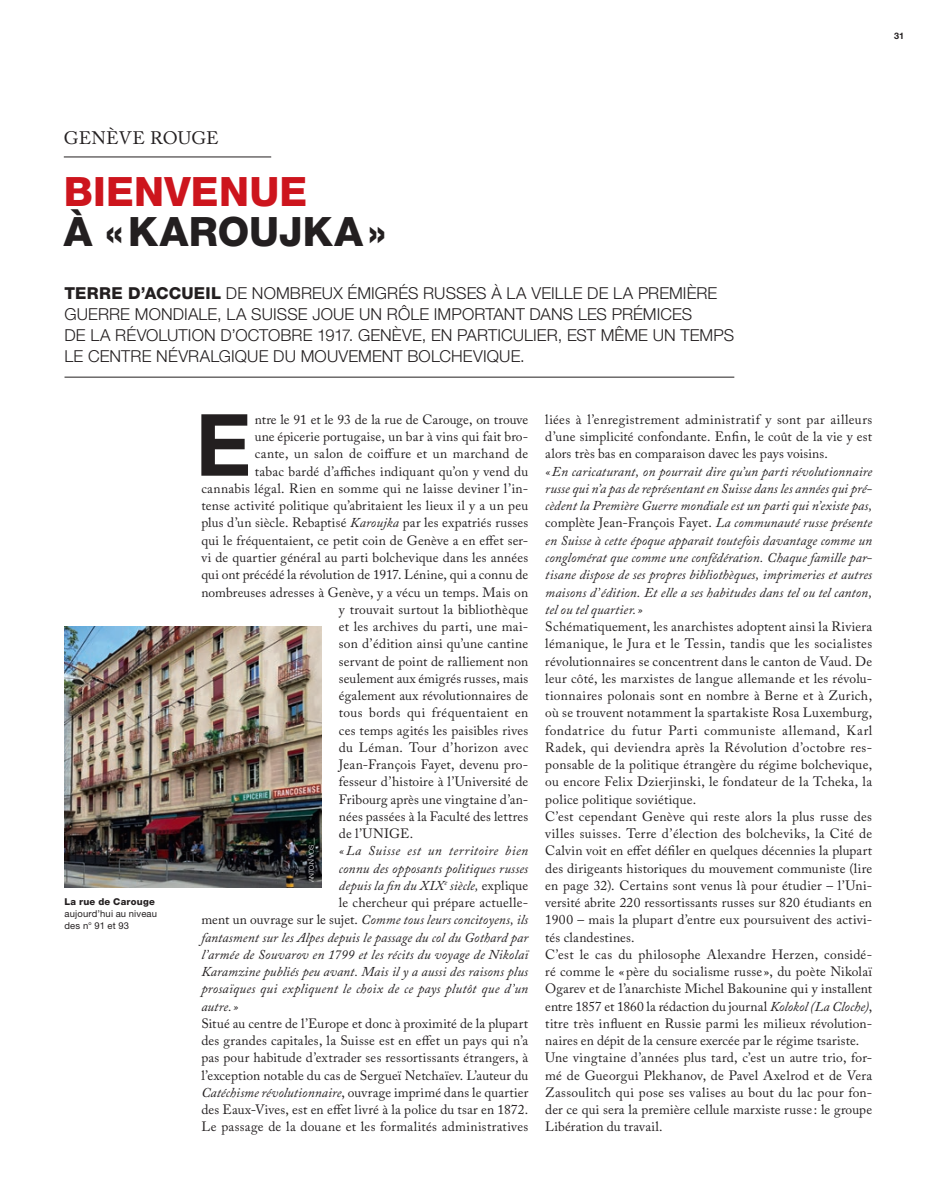
<style>
.page{position:relative;width:936px;height:1191px;background:#fff}
.page>*{position:absolute;margin:0;border:0;box-sizing:border-box;transform-origin:0 0}
.texte_avec_lettrine{font:700 85.95px "Helvetica Neue";color:#231f20}
.titre_DO{font:800 40.5px/40.5px "Helvetica Neue";letter-spacing:.005em;color:#231f20}
.surtitre{font:18px "Adobe Caslon Pro";letter-spacing:.005em;color:#231f20}
.chapeau{font:300 16.5px/21px "Helvetica Neue";letter-spacing:.005em;color:#231f20}
.texte_normal{font:13.5px/17.2px "Adobe Caslon Pro";letter-spacing:.015em;color:#231f20;text-align:justify}
.texte_avec_lettrine-2{font:13.5px "Adobe Caslon Pro";letter-spacing:.015em;color:#231f20}
.texte_normal-2{font:italic 13.5px/17.2px "Adobe Caslon Pro";letter-spacing:.01em;color:#231f20;text-align:justify}
.texte_avec_lettrine-3{font:13.5px "Adobe Caslon Pro";letter-spacing:-.005em;color:#231f20}
.texte_normal-3{font:italic 13.5px "Adobe Caslon Pro";letter-spacing:.03em;color:#231f20}
.légende{font:9.45px/12px "Helvetica Neue";letter-spacing:.02em;color:#231f20}
.t1{font:700 9px "Helvetica Neue";color:#231f20}
.crédit{font:300 6.75px "Helvetica Neue";letter-spacing:.015em;color:#fff}
.s1{color:#cd151d}
.s2{font-weight:800}
.s3{font-style:italic}
.s4{font-style:normal}
</style>
<div class="page">
<hr style="left:64px;top:157px;width:207px;height:1px;background:#231f20">
<hr style="left:64px;top:377px;width:670px;height:1px;background:#231f20">
<img style="left:64px;top:626px;width:258px;height:261px">
<p class="t1" style="left:894px;top:30px;width:12px">31</p>
<p class="surtitre" style="left:64px;top:127px;width:156px">GENÈVE ROUGE</p>
<p class="titre_DO" style="left:64px;top:171px;width:324px"><span class="s1">BIENVENUE<br></span>À «KAROUJKA»</p>
<p class="chapeau" style="left:64px;top:282px;width:671px"><span class="s2">TERRE D’ACCUEIL</span> DE NOMBREUX ÉMIGRÉS RUSSES À LA VEILLE DE LA PREMIÈRE GUERRE MONDIALE, LA SUISSE JOUE UN RÔLE IMPORTANT DANS LES PRÉMICES<br>DE LA RÉVOLUTION D’OCTOBRE 1917. GENÈVE, EN PARTICULIER, EST MÊME UN TEMPS LE CENTRE NÉVRALGIQUE DU MOUVEMENT BOLCHEVIQUE.</p>
<p class="légende" style="left:64px;top:896px;width:94px"><span class="s2">La rue de Carouge </span>aujourd’hui au niveau des n° 91 et 93</p>
<p class="texte_avec_lettrine" style="left:195px;top:392px;width:57px">E</p>
<p class="texte_avec_lettrine-3" style="left:255px;top:411px;width:275px">ntre le 91 et le 93 de la rue de Carouge, on trouve</p>
<p class="texte_avec_lettrine-2" style="left:255px;top:428px;width:275px">une épicerie portugaise, un bar à vins qui fait bro-</p>
<p class="texte_avec_lettrine-2" style="left:255px;top:446px;width:275px">cante, un salon de coiffure et un marchand de</p>
<p class="texte_avec_lettrine-2" style="left:255px;top:463px;width:275px">tabac bardé d’affiches indiquant qu’on y vend du</p>
<p class="texte_avec_lettrine-2" style="left:201px;top:480px;width:328px">cannabis légal. Rien en somme qui ne laisse deviner l’in-</p>
<p class="texte_avec_lettrine-2" style="left:201px;top:497px;width:328px">tense activité politique qu’abritaient les lieux il y a un peu</p>
<p class="texte_avec_lettrine-2" style="left:201px;top:515px;width:328px">plus d’un siècle. Rebaptisé <span class="s3">Karoujka</span> par les expatriés russes</p>
<p class="texte_avec_lettrine-2" style="left:201px;top:532px;width:328px">qui le fréquentaient, ce petit coin de Genève a en effet ser-</p>
<p class="texte_avec_lettrine-2" style="left:201px;top:549px;width:328px">vi de quartier général au parti bolchevique dans les années</p>
<p class="texte_avec_lettrine-2" style="left:201px;top:566px;width:328px">qui ont précédé la révolution de 1917. Lénine, qui a connu de</p>
<p class="texte_avec_lettrine-2" style="left:201px;top:584px;width:328px">nombreuses adresses à Genève, y a vécu un temps. Mais on</p>
<p class="texte_avec_lettrine-2" style="left:339px;top:601px;width:191px">y trouvait surtout la bibliothèque</p>
<p class="texte_avec_lettrine-2" style="left:339px;top:618px;width:191px">et les archives du parti, une mai-</p>
<p class="texte_avec_lettrine-2" style="left:339px;top:635px;width:191px">son d’édition ainsi qu’une cantine</p>
<p class="texte_avec_lettrine-2" style="left:339px;top:653px;width:191px">servant de point de ralliement non</p>
<p class="texte_avec_lettrine-2" style="left:339px;top:670px;width:191px">seulement aux émigrés russes, mais</p>
<p class="texte_avec_lettrine-2" style="left:339px;top:687px;width:191px">également aux révolutionnaires de</p>
<p class="texte_avec_lettrine-2" style="left:339px;top:704px;width:191px">tous bords qui fréquentaient en</p>
<p class="texte_avec_lettrine-2" style="left:339px;top:722px;width:191px">ces temps agités les paisibles rives</p>
<p class="texte_avec_lettrine-2" style="left:339px;top:739px;width:191px">du Léman. Tour d’horizon avec</p>
<p class="texte_avec_lettrine-2" style="left:339px;top:756px;width:191px">Jean-François Fayet, devenu pro-</p>
<p class="texte_avec_lettrine-2" style="left:339px;top:773px;width:191px">fesseur d’histoire à l’Université de</p>
<p class="texte_avec_lettrine-2" style="left:339px;top:791px;width:191px">Fribourg après une vingtaine d’an-</p>
<p class="texte_avec_lettrine-2" style="left:339px;top:808px;width:191px">nées passées à la Faculté des lettres</p>
<p class="texte_avec_lettrine-2" style="left:339px;top:825px;width:76px">de l’UNIGE.</p>
<p class="texte_normal-3" style="left:339px;top:842px;width:191px">« La Suisse est un territoire bien</p>
<p class="texte_normal-2" style="left:339px;top:859px;width:191px">connu des opposants politiques russes</p>
<p class="texte_normal-2" style="left:339px;top:876px;width:191px">depuis la fin du XIX<sup>e</sup> siècle, <span class="s4">explique</span></p>
<p class="texte_normal" style="left:339px;top:893px;width:191px">le chercheur qui prépare actuelle-</p>
<p class="texte_normal-2" style="left:201px;top:911px;width:328px"><span class="s4">ment un ouvrage sur le sujet.</span> Comme tous leurs concitoyens, ils</p>
<p class="texte_normal-2" style="left:201px;top:928px;width:328px">fantasment sur les Alpes depuis le passage du col du Gothard par</p>
<p class="texte_normal-2" style="left:201px;top:945px;width:328px">l’armée de Souvarov en 1799 et les récits du voyage de Nikolaï</p>
<p class="texte_normal-2" style="left:201px;top:962px;width:328px">Karamzine publiés peu avant. Mais il y a aussi des raisons plus</p>
<p class="texte_normal-2" style="left:201px;top:980px;width:328px">prosaïques qui expliquent le choix de ce pays plutôt que d’un</p>
<p class="texte_normal-2" style="left:201px;top:997px;width:39px">autre.»</p>
<p class="texte_normal" style="left:201px;top:1014px;width:328px">Situé au centre de l’Europe et donc à proximité de la plupart des grandes capitales, la Suisse est en effet un pays qui n’a pas pour habitude d’extrader ses ressortissants étrangers, à l’exception notable du cas de Sergueï Netchaïev. L’auteur du <span class="s3">Catéchisme révolutionnaire</span>, ouvrage imprimé dans le quartier des Eaux-Vives, est en effet livré à la police du tsar en 1872.<br>Le passage de la douane et les formalités administratives</p>
<p class="crédit" style="left:307px;top:882px;width:39px;rotate:-90deg">ANTON VOS</p>
<p class="texte_normal" style="left:545px;top:410px;width:328px">liées à l’enregistrement administratif y sont par ailleurs d’une simplicité confondante. Enfin, le coût de la vie y est alors très bas en comparaison davec les pays voisins.</p>
<p class="texte_normal-2" style="left:545px;top:462px;width:328px">«En caricaturant, on pourrait dire qu’un parti révolutionnaire russe qui n’a pas de représentant en Suisse dans les années qui pré&shy;cèdent la Première Guerre mondiale est un parti qui n’existe pas, <span class="s4">complète Jean-François Fayet.</span> La communauté russe présente en Suisse à cette époque apparaît toutefois davantage comme un conglomérat que comme une confédération. Chaque famille par&shy;tisane dispose de ses propres bibliothèques, imprimeries et autres maisons d’édition. Et elle a ses habitudes dans tel ou tel canton, tel ou tel quartier.»</p>
<p class="texte_normal" style="left:545px;top:617px;width:328px">Schématiquement, les anarchistes adoptent ainsi la Riviera lémanique, le Jura et le Tessin, tandis que les socialistes révolutionnaires se concentrent dans le canton de Vaud. De leur côté, les marxistes de langue allemande et les révolu&shy;tionnaires polonais sont en nombre à Berne et à Zurich, où se trouvent notamment la spartakiste Rosa Luxemburg, fondatrice du futur Parti communiste allemand, Karl Radek, qui deviendra après la Révolution d’octobre res&shy;ponsable de la politique étrangère du régime bolchevique, ou encore Felix Dzierjinski, le fondateur de la Tcheka, la police politique soviétique.</p>
<p class="texte_normal" style="left:545px;top:807px;width:328px">C’est cependant Genève qui reste alors la plus russe des villes suisses. Terre d’élection des bolcheviks, la Cité de Calvin voit en effet défiler en quelques décennies la plupart des dirigeants historiques du mouvement communiste (lire en page 32). Certains sont venus là pour étudier – l’Uni&shy;versité abrite 220 ressortissants russes sur 820 étudiants en 1900 – mais la plupart d’entre eux poursuivent des activi&shy;tés clandestines.</p>
<p class="texte_normal" style="left:545px;top:945px;width:328px">C’est le cas du philosophe Alexandre Herzen, considé&shy;ré comme le « père du socialisme russe », du poète Nikolaï Ogarev et de l’anarchiste Michel Bakounine qui y installent entre 1857 et 1860 la rédaction du journal <span class="s3">Kolokol (La Cloche)</span>, titre très influent en Russie parmi les milieux révolution&shy;naires en dépit de la censure exercée par le régime tsariste.</p>
<p class="texte_normal" style="left:545px;top:1049px;width:328px">Une vingtaine d’années plus tard, c’est un autre trio, for&shy;mé de Gueorgui Plekhanov, de Pavel Axelrod et de Vera Zassoulitch qui pose ses valises au bout du lac pour fon&shy;der ce qui sera la première cellule marxiste russe : le groupe Libération du travail.</p>
</div>
